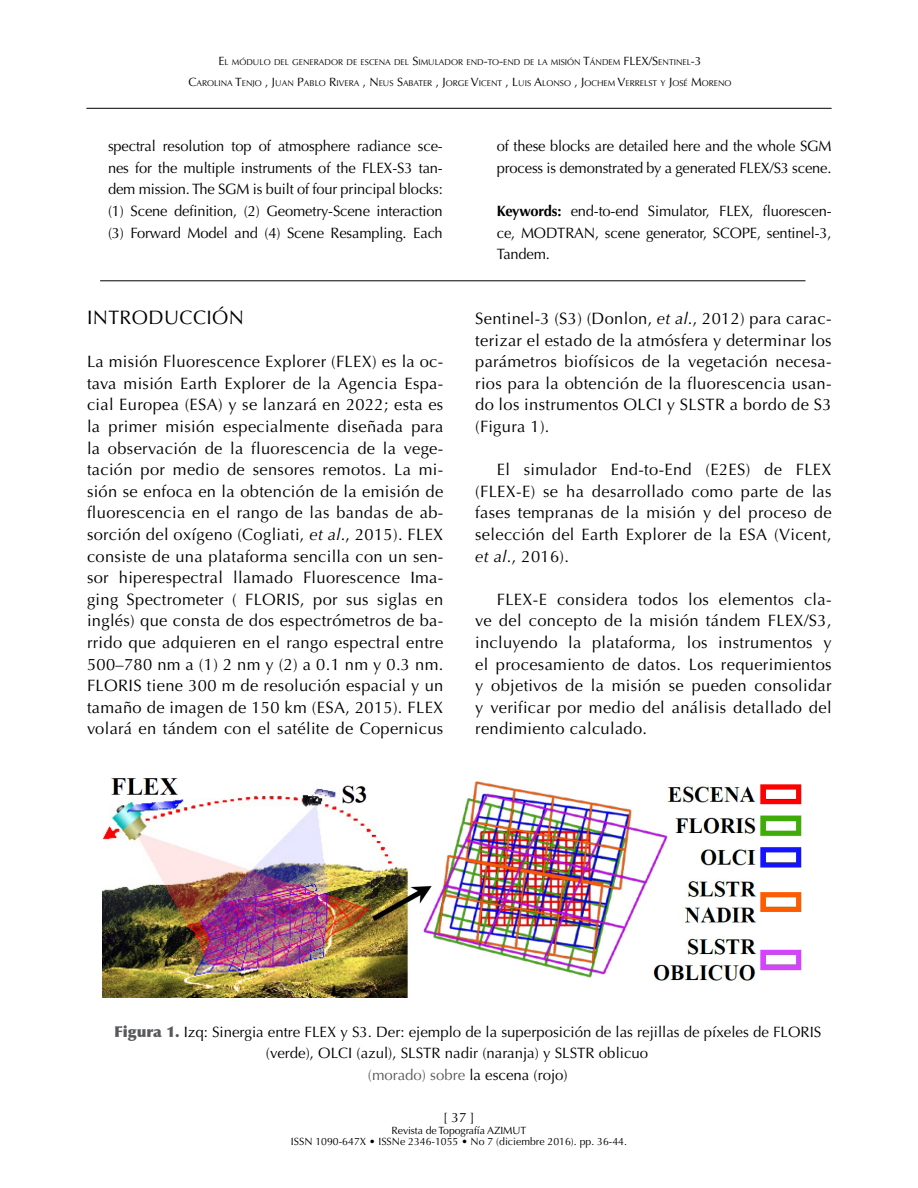
<style>
.page{position:relative;width:918px;height:1188px;background:#fff}
.page>*{position:absolute;margin:0;border:0;box-sizing:border-box;transform-origin:0 0}
.t1{font:19.5px "Optima LT Std";color:#000}
.t2{font:16.5px/21.6px "Optima LT Std";letter-spacing:.02em;color:#000;text-align:justify}
.t3{font:15px/21.6px "Optima LT Std";letter-spacing:-.01em;color:#000;text-align:justify}
.t4{font:13.5px "Optima LT Std";color:#000}
.t5{font:10.5px/10.8px "Optima LT Std";color:#000;text-align:center}
.t6{font:8.4px "Optima LT Std";color:#000}
.s1{font-size:12px}
.s2{font-weight:700}
.s3{font-style:italic}
.s4{font-weight:900;color:#58595b}
.s5{color:#58595b}
</style>
<div class="page">
<hr style="left:86px;top:108px;width:746px;height:1px;background:#000">
<hr style="left:100px;top:281px;width:706px;height:1px;background:#000">
<img style="left:103px;top:778px;width:699px;height:219px">
<p class="t6" style="left:218px;top:57px;width:485px"><span class="s1">E</span>L MÓDULO DEL GENERADOR DE ESCENA DEL <span class="s1">S</span>IMULADOR END<span class="s1">-</span>TO<span class="s1">-</span>END DE LA MISIÓN <span class="s1">T</span>ÁNDEM <span class="s1">FLEX/S</span>ENTINEL<span class="s1">-3</span></p>
<p class="t6" style="left:188px;top:79px;width:545px"><span class="s1">C</span>AROLINA <span class="s1">T</span>ENJO <span class="s1">, J</span>UAN <span class="s1">P</span>ABLO <span class="s1">R</span>IVERA <span class="s1">, N</span> EUS <span class="s1">S</span>ABATER <span class="s1">, J</span>ORGE <span class="s1">V</span>ICENT <span class="s1">, L</span>UIS <span class="s1">A</span>LONSO <span class="s1">, J</span>OCHEM <span class="s1">V</span>ERRELST Y <span class="s1">J</span>OSÉ <span class="s1">M</span>ORENO</p>
<p class="t3" style="left:108px;top:136px;width:336px">spectral resolution top of atmosphere radiance sce&shy;nes for the multiple instruments of the FLEX-S3 tan&shy;dem mission. The SGM is built of four principal blocks: (1) Scene definition, (2) Geometry-Scene interaction (3) Forward Model and (4) Scene Resampling. Each</p>
<p class="t3" style="left:497px;top:136px;width:336px">of these blocks are detailed here and the whole SGM process is demonstrated by a generated FLEX/S3 scene.</p>
<p class="t3" style="left:497px;top:200px;width:336px"><span class="s2">Keywords:</span> end-to-end Simulator, FLEX, fluorescen&shy;ce, MODTRAN, scene generator, SCOPE, sentinel-3, Tandem.</p>
<p class="t1" style="left:87px;top:306px;width:20px">Introducci</p>
<p class="t1" style="left:212px;top:306px;width:29px">ón</p>
<p class="t2" style="left:87px;top:351px;width:358px">La misión Fluorescence Explorer (FLEX) es la oc&shy;tava misión Earth Explorer de la Agencia Espa&shy;cial Europea (ESA) y se lanzará en 2022; esta es la primer misión especialmente diseñada para la observación de la fluorescencia de la vege&shy;tación por medio de sensores remotos. La mi&shy;sión se enfoca en la obtención de la emisión de fluorescencia en el rango de las bandas de ab&shy;sorción del oxígeno (Cogliati, <span class="s3">et al</span>., 2015). FLEX consiste de una plataforma sencilla con un sen&shy;sor hiperespectral llamado Fluorescence Ima&shy;ging Spectrometer ( FLORIS, por sus siglas en inglés) que consta de dos espectrómetros de ba&shy;rrido que adquieren en el rango espectral entre 500–780 nm a (1) 2 nm y (2) a 0.1 nm y 0.3 nm.<br>FLORIS tiene 300 m de resolución espacial y un tamaño de imagen de 150 km (ESA, 2015). FLEX volará en tándem con el satélite de Copernicus</p>
<p class="t2" style="left:475px;top:308px;width:358px">Sentinel-3 (S3) (Donlon, <span class="s3">et al</span>., 2012) para carac&shy;terizar el estado de la atmósfera y determinar los parámetros biofísicos de la vegetación necesa&shy;rios para la obtención de la fluorescencia usan&shy;do los instrumentos OLCI y SLSTR a bordo de S3 (Figura 1).</p>
<p class="t2" style="left:475px;top:459px;width:358px;text-indent:22px">El simulador End-to-End (E2ES) de FLEX (FLEX-E) se ha desarrollado como parte de las fases tempranas de la misión y del proceso de selección del Earth Explorer de la ESA (Vicent, <span class="s3">et al</span>., 2016).</p>
<p class="t2" style="left:475px;top:589px;width:358px;text-indent:22px">FLEX-E considera todos los elementos cla&shy;ve del concepto de la misión tándem FLEX/S3, incluyendo la plataforma, los instrumentos y el procesamiento de datos. Los requerimientos y objetivos de la misión se pueden consolidar y verificar por medio del análisis detallado del rendimiento calculado.</p>
<p class="t3" style="left:114px;top:1021px;width:709px"><span class="s4">Figura 1.</span> Izq: Sinergia entre FLEX y S3. Der: ejemplo de la superposición de las rejillas de píxeles de FLORIS</p>
<p class="t3" style="left:266px;top:1043px;width:384px">(verde), OLCI (azul), SLSTR nadir (naranja) y SLSTR oblicuo</p>
<p class="t3" style="left:368px;top:1064px;width:201px"><span class="s5">(morado) sobre</span> la escena (rojo)</p>
<p class="t4" style="left:443px;top:1110px;width:33px">[ 37 ]</p>
<p class="t5" style="left:291px;top:1125px;width:338px">Revista de Topografía AZIMUT<br>ISSN 1090-647X • ISSNe 2346-1055 • No 7 (diciembre 2016). pp. 36-44.</p>
</div>
